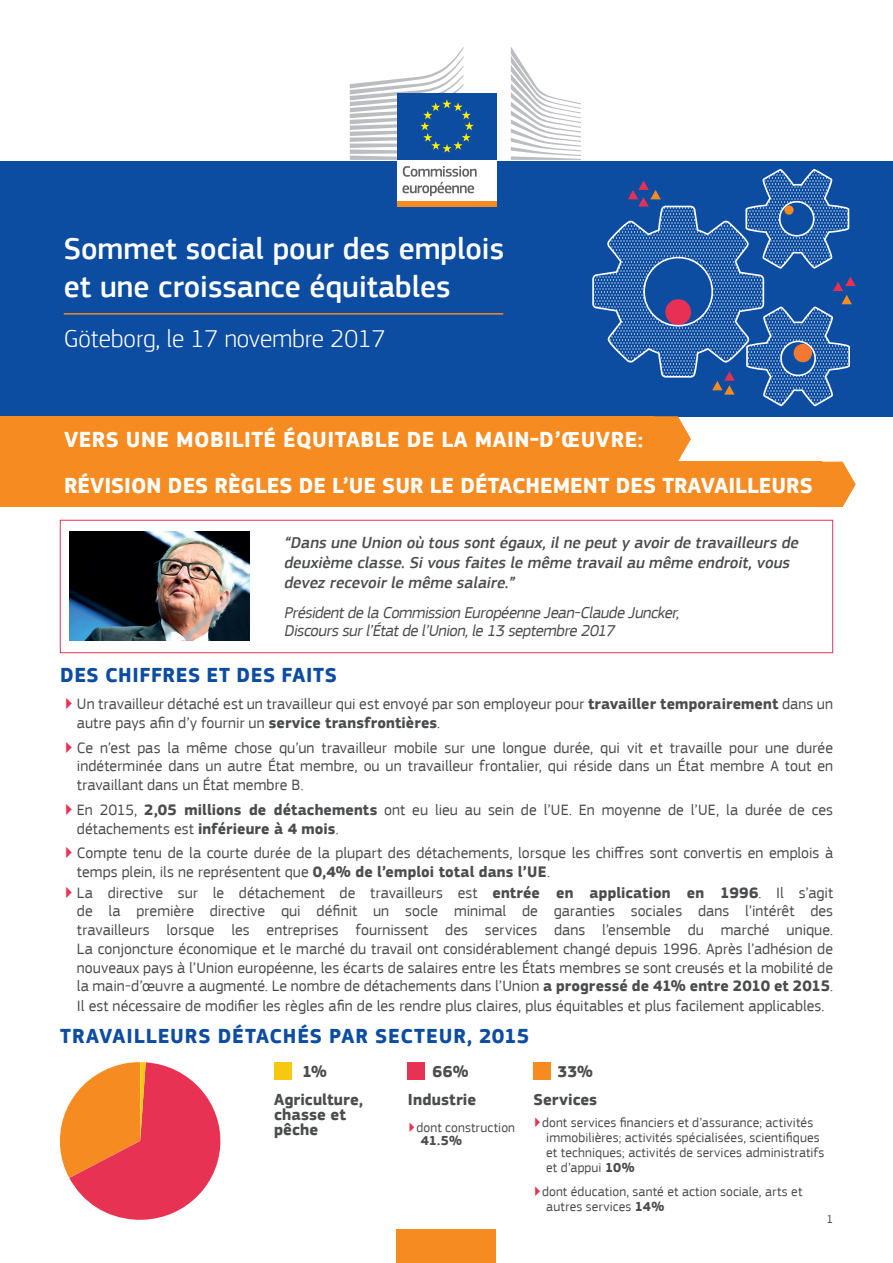
<style>
.page{position:relative;width:893px;height:1263px;background:#fff}
.page>*{position:absolute;margin:0;border:0;box-sizing:border-box;transform-origin:0 0}
.t1{font:500 31.5px/37.8px "EC Square Sans Pro";color:#fff}
.t2{font:300 25.5px "EC Square Sans Pro";color:#fff}
.t3{font:700 22.5px/45.5px "EC Square Sans Pro";color:#fff}
.t4{font:700 21px "EC Square Sans Pro";letter-spacing:.03em;color:#0d4da1}
.t5{font:italic 500 16.5px/19.8px "EC Square Sans Pro";color:#4b4c4d}
.t6{font:italic 16.5px/18px "EC Square Sans Pro";color:#4b4c4d}
.t7{font:700 16.5px/15px "EC Square Sans Pro";letter-spacing:.005em;color:#4b4c4d}
.t8{font:15.75px/18.9px "EC Square Sans Pro";letter-spacing:.005em;color:#4b4c4d}
.t9{font:13.5px/15px "EC Square Sans Pro";letter-spacing:.01em;color:#4b4c4d}
.t10{font:12px "EC Square Sans Pro";color:#4b4c4d}
.s1{color:#e73253}
.s2{font-weight:700}
</style>
<div class="page">
<div style="left:0;top:161px;width:893px;height:255px;background:#0d4da1"></div>
<svg style="left:592px;top:169px;width:264px;height:238px"></svg>
<hr style="left:64px;top:313px;width:439px;height:2px;background:#f68b21">
<div style="left:60px;top:520px;width:773px;height:133px;border:1px solid #e73254"></div>
<img style="left:69px;top:531px;width:181px;height:110px">
<svg style="left:821px;top:462px;width:35px;height:45px"></svg>
<svg style="left:654px;top:416px;width:37px;height:46px"></svg>
<div style="left:0;top:416px;width:654px;height:46px;background:#f68b21"></div>
<div style="left:0;top:462px;width:821px;height:45px;background:#f68b21"></div>
<svg style="left:59px;top:1062px;width:162px;height:158px"></svg>
<div style="left:274px;top:1062px;width:17px;height:17px;background:#f6c810"></div>
<div style="left:408px;top:1062px;width:17px;height:17px;background:#e73254"></div>
<div style="left:533px;top:1062px;width:17px;height:17px;background:#f68b21"></div>
<div style="left:397px;top:1230px;width:99px;height:33px;background:#f68b21"></div>
<div style="left:397px;top:158px;width:100px;height:44px;background:#fff"></div>
<div style="left:397px;top:93px;width:100px;height:67px;background:#0d4da1"></div>
<svg style="left:350px;top:47px;width:124px;height:113px"></svg>
<svg style="left:511px;top:47px;width:69px;height:113px"></svg>
<svg style="left:402px;top:166px;width:75px;height:30px"></svg>
<div style="left:397px;top:201px;width:100px;height:6px;background:#f68b23"></div>
<h1 class="t1" style="left:64px;top:230px;width:442px">Sommet social pour des emplois et une croissance équitables</h1>
<h2 class="t2" style="left:64px;top:323px;width:323px">Göteborg, le 17 novembre 2017</h2>
<h3 class="t3" style="left:64px;top:418px;width:750px">VERS UNE MOBILITÉ ÉQUITABLE DE LA MAIN-D’ŒUVRE:<br>RÉVISION DES RÈGLES DE L’UE SUR LE DÉTACHEMENT DES TRAVAILLEURS</h3>
<p class="t5" style="left:284px;top:533px;width:519px">“Dans une Union où tous sontégaux,ilne peuty avoirde travailleurs de deuxième classe.Sivous faites le même travailau même endroit,vous devez recevoirle même salaire.”</p>
<p class="t6" style="left:284px;top:604px;width:400px">Présidentde la Commission Européenne Jean-Claude Juncker,<br>Discourssurl’Étatde l’Union,le 13 septembre 2017</p>
<h3 class="t4" style="left:60px;top:662px;width:279px">DES CHIFFRES ET DES FAITS</h3>
<p class="t8" style="left:77px;top:695px;width:758px;text-indent:-13px"><span class="s1">▶</span> Un travailleur détaché est un travailleur qui est envoyé par son employeur pour <span class="s2">travailler temporairement</span> dans un autre pays afin d’y fournir un <span class="s2">service transfrontières</span>.</p>
<p class="t8" style="left:77px;top:738px;width:758px;text-align:justify;text-indent:-13px"><span class="s1">▶</span> Ce n’est pas la même chose qu’un travailleur mobile sur une longue durée, qui vit et travaille pour une durée indéterminée dans un autre État membre, ou un travailleur frontalier, qui réside dans un État membre A tout en travaillant dans un État membre B.</p>
<p class="t8" style="left:77px;top:800px;width:758px;text-indent:-13px"><span class="s1">▶</span> En 2015, <span class="s2">2,05 millions de détachements</span> ont eu lieu au sein de l’UE. En moyenne de l’UE, la durée de ces détachements est <span class="s2">inférieure à 4 mois</span>.</p>
<p class="t8" style="left:77px;top:844px;width:758px;text-indent:-13px"><span class="s1">▶</span> Compte tenu de la courte durée de la plupart des détachements, lorsque les chiffres sont convertis en emplois à temps plein, ils ne représentent que <span class="s2">0,4% de l’emploi total dans l’UE</span>.</p>
<p class="t8" style="left:77px;top:883px;width:758px;text-align:justify;text-indent:-13px"><span class="s1">▶</span> La directive sur le détachement de travailleurs est <span class="s2">entrée en application en 1996</span>. Il s’agit de la première directive qui définit un socle minimal de garanties sociales dans l’intérêt des travailleurs lorsque les entreprises fournissent des services dans l’ensemble du marché unique.<br>La conjoncture économique et le marché du travail ont considérablement changé depuis 1996. Après l’adhésion de nouveaux pays à l’Union européenne, les écarts de salaires entre les États membres se sont creusés et la mobilité de la main-d’œuvre a augmenté. Le nombre de détachements dans l’Union <span class="s2">a progressé de 41% entre 2010 et 2015</span>.<br>Il est nécessaire de modifier les règles afin de les rendre plus claires, plus équitables et plus facilement applicables.</p>
<h3 class="t4" style="left:60px;top:1024px;width:471px">TRAVAILLEURS DÉTACHÉS PAR SECTEUR, 2015</h3>
<p class="t7" style="left:302px;top:1064px;width:26px">1%</p>
<p class="t7" style="left:274px;top:1093px;width:90px">Agriculture, chasse et pêche</p>
<p class="t7" style="left:433px;top:1064px;width:37px">66%</p>
<p class="t7" style="left:408px;top:1093px;width:70px">Industrie</p>
<p class="t9" style="left:421px;top:1120px;width:96px;line-height:13.5px;text-indent:-13px"><span class="s1">▶</span>dont construction<br><span class="s2">41.5%</span></p>
<p class="t7" style="left:558px;top:1064px;width:37px">33%</p>
<p class="t7" style="left:533px;top:1093px;width:65px">Services</p>
<p class="t9" style="left:546px;top:1115px;width:280px;text-indent:-13px"><span class="s1">▶</span>dont services financiers et d’assurance; activités immobilières; activités spécialisées, scientifiques et techniques; activités de services administratifs et d’appui <span class="s2">10%</span></p>
<p class="t9" style="left:546px;top:1184px;width:258px;text-indent:-13px"><span class="s1">▶</span>dont éducation, santé et action sociale, arts et autres services <span class="s2">14%</span></p>
<p class="t10" style="left:826px;top:1212px;width:8px">1</p>
</div>
